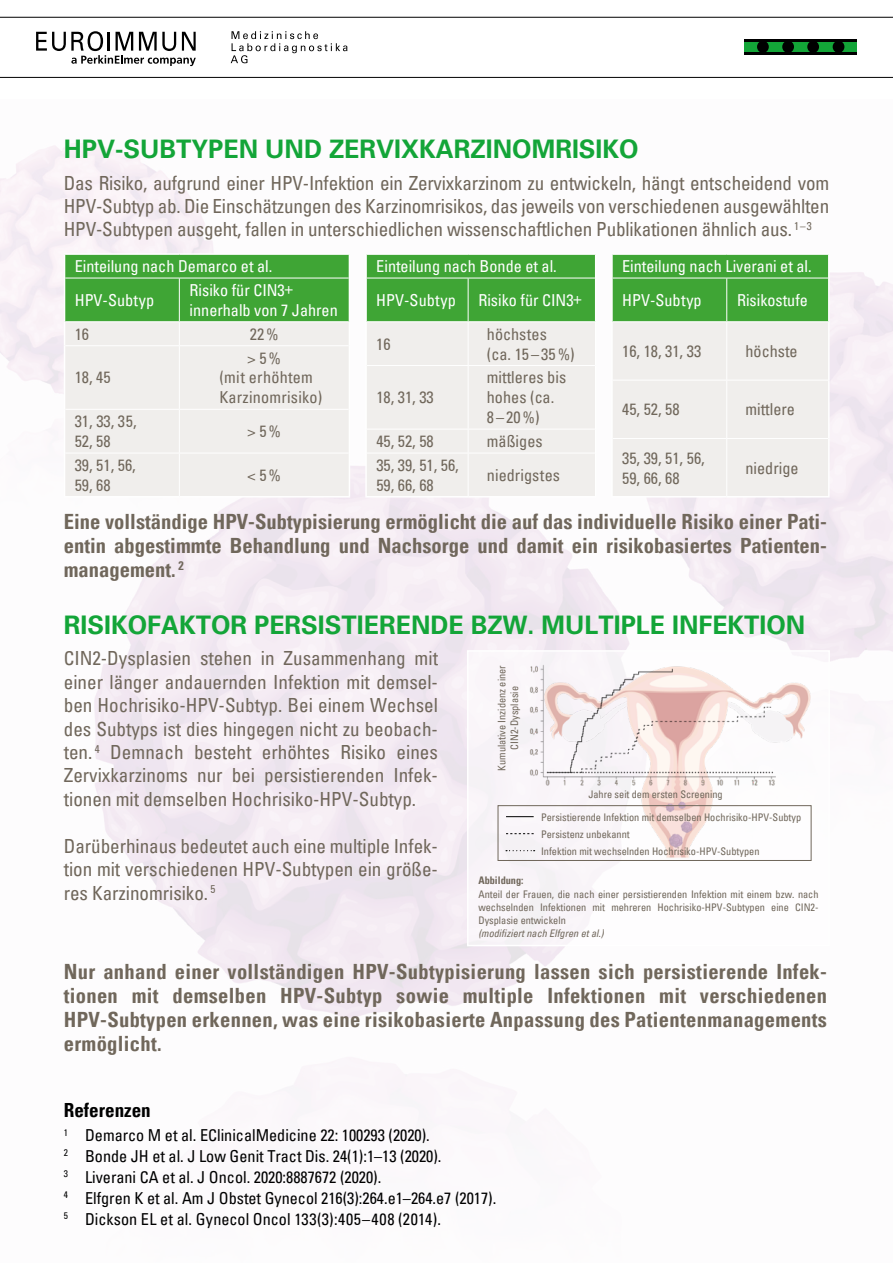
<style>
.page{position:relative;width:893px;height:1263px;background:#fff}
.page>*{position:absolute;margin:0;border:0;box-sizing:border-box;transform-origin:0 0}
.t1{font:700 25.5px "Univers";color:#13a538}
.t2{font:700 condensed 21px/24px "Univers LT Pro";letter-spacing:.005em;color:#70675b;text-align:justify}
.t3{font:condensed 19.5px/23.4px "Univers LT Pro";letter-spacing:-.005em;color:#70675b;text-align:justify}
.t4{font:700 condensed 19.5px "Univers LT Pro";color:#000}
.t5{font:condensed 16.5px/20.9px "Univers LT Pro";color:#000}
.t6{font:condensed 16.5px/19.8px "Univers LT Pro";color:#70675b}
.t7{font:condensed 16.5px/33.9px "Univers LT Pro";color:#fff}
.t8{font:condensed 10.5px/12.6px "Univers LT Pro";color:#70675b;text-align:justify}
.t9{font:italic condensed 10.5px "Univers LT Pro";color:#70675b}
.t10{font:700 condensed 10.5px "Univers LT Pro";color:#70675b}
</style>
<div class="page">
<div style="left:498px;top:805px;width:313px;height:56px;border:1px solid #70675b"></div>
<svg style="left:506px;top:816px;width:28px;height:1px"></svg>
<svg style="left:506px;top:850px;width:29px;height:1px"></svg>
<svg style="left:506px;top:833px;width:28px;height:1px"></svg>
<img style="left:524px;top:657px;width:252px;height:130px">
<div style="left:65px;top:346px;width:284px;height:150px;background:#f0eeec"></div>
<hr style="left:179px;top:346px;width:1px;height:63px;background:#fff">
<hr style="left:65px;top:409px;width:114px;height:1px;background:#fff">
<hr style="left:179px;top:409px;width:170px;height:1px;background:#fff">
<hr style="left:179px;top:410px;width:1px;height:43px;background:#fff">
<hr style="left:65px;top:453px;width:114px;height:1px;background:#fff">
<hr style="left:179px;top:453px;width:170px;height:1px;background:#fff">
<hr style="left:179px;top:453px;width:1px;height:43px;background:#fff">
<svg style="left:64px;top:254px;width:286px;height:92px;background:#74bb6c"></svg>
<svg style="left:613px;top:255px;width:215px;height:241px;background:#bfdaba"></svg>
<hr style="left:726px;top:322px;width:1px;height:58px;background:#fff">
<hr style="left:613px;top:380px;width:114px;height:1px;background:#fff">
<hr style="left:727px;top:380px;width:101px;height:1px;background:#fff">
<hr style="left:726px;top:380px;width:1px;height:58px;background:#fff">
<hr style="left:613px;top:438px;width:114px;height:1px;background:#fff">
<hr style="left:727px;top:438px;width:101px;height:1px;background:#fff">
<hr style="left:726px;top:439px;width:1px;height:57px;background:#fff">
<hr style="left:613px;top:321px;width:114px;height:1px;background:#fff">
<hr style="left:727px;top:321px;width:101px;height:1px;background:#fff">
<hr style="left:613px;top:278px;width:114px;height:1px;background:#fff">
<hr style="left:727px;top:278px;width:101px;height:1px;background:#fff">
<hr style="left:726px;top:278px;width:1px;height:43px;background:#fff">
<svg style="left:366px;top:254px;width:230px;height:242px;background:#c1dbbb"></svg>
<hr style="left:365px;top:453px;width:2px;height:43px;background:#fff">
<hr style="left:595px;top:453px;width:1px;height:43px;background:#fff">
<hr style="left:24px;top:22px;width:329px;height:1px;background:#000">
<hr style="left:24px;top:78px;width:329px;height:1px;background:#000">
<svg style="left:231px;top:31px;width:116px;height:32px"></svg>
<svg style="left:36px;top:31px;width:160px;height:35px"></svg>
<hr style="left:735px;top:22px;width:133px;height:1px;background:#000">
<hr style="left:735px;top:78px;width:133px;height:1px;background:#000">
<div style="left:744px;top:42px;width:113px;height:10px;background:#13a538"></div>
<hr style="left:744px;top:52px;width:113px;height:3px;background:#000">
<hr style="left:744px;top:39px;width:113px;height:3px;background:#000">
<svg style="left:833px;top:42px;width:11px;height:10px"></svg>
<svg style="left:807px;top:42px;width:12px;height:10px"></svg>
<svg style="left:782px;top:42px;width:12px;height:10px"></svg>
<svg style="left:757px;top:42px;width:12px;height:10px"></svg>
<hr style="left:0;top:77px;width:893px;height:1px;background:#000">
<hr style="left:0;top:17px;width:893px;height:1px;background:#000">
<h1 class="t1" style="left:64px;top:134px;width:576px">HPV-SUBTYPEN UND ZERVIXKARZINOMRISIKO</h1>
<p class="t3" style="left:64px;top:170px;width:767px">Das Risiko, aufgrund einer HPV-Infektion ein Zervixkarzinom zu entwickeln, hängt entscheidend vom HPV-Subtyp ab. Die Einschätzungen des Karzinomrisikos, das jeweils von verschiedenen ausgewählten HPV-Subtypen ausgeht, fallen in unterschiedlichen wissenschaftlichen Publikationen ähnlich aus. <sup>1–3</sup></p>
<p class="t7" style="left:75px;top:249px;width:199px">Einteilung nach Demarco et al.<br>HPV-Subtyp</p>
<p class="t7" style="left:190px;top:280px;width:150px;line-height:19.8px">Risiko für CIN3+ innerhalb von 7 Jahren</p>
<p class="t7" style="left:376px;top:249px;width:182px">Einteilung nach Bonde et al.<br>HPV-Subtyp</p>
<p class="t7" style="left:478px;top:283px;width:105px">Risiko für CIN3+</p>
<p class="t7" style="left:622px;top:249px;width:191px">Einteilung nach Liverani et al.<br>HPV-Subtyp</p>
<p class="t7" style="left:737px;top:283px;width:72px">Risikostufe</p>
<p class="t6" style="left:376px;top:333px;width:16px">16</p>
<p class="t6" style="left:487px;top:323px;width:89px">höchstes (ca. 15 –35%)</p>
<p class="t6" style="left:376px;top:387px;width:59px">18, 31, 33</p>
<p class="t6" style="left:75px;top:323px;width:16px">16</p>
<p class="t6" style="left:250px;top:323px;width:30px">22%</p>
<p class="t6" style="left:75px;top:367px;width:37px">18, 45</p>
<p class="t6" style="left:622px;top:341px;width:80px">16, 18, 31, 33</p>
<p class="t6" style="left:745px;top:341px;width:54px">höchste</p>
<p class="t6" style="left:219px;top:347px;width:105px;text-indent:28px">&gt; 5%<br>(mit erhöhtem<br>Karzinomrisiko)</p>
<p class="t6" style="left:487px;top:367px;width:81px">mittleres bis hohes (ca.<br>8–20%)</p>
<p class="t6" style="left:622px;top:399px;width:59px">45, 52, 58</p>
<p class="t6" style="left:745px;top:399px;width:51px">mittlere</p>
<p class="t6" style="left:622px;top:447px;width:84px">35, 39, 51, 56,<br>59, 66, 68</p>
<p class="t6" style="left:745px;top:457px;width:54px">niedrige</p>
<p class="t6" style="left:75px;top:411px;width:64px">31, 33, 35,<br>52, 58</p>
<p class="t6" style="left:248px;top:421px;width:35px">&gt; 5%</p>
<p class="t6" style="left:75px;top:455px;width:63px">39, 51, 56,<br>59, 68</p>
<p class="t6" style="left:248px;top:465px;width:35px">&lt; 5%</p>
<p class="t6" style="left:376px;top:431px;width:59px">45, 52, 58</p>
<p class="t6" style="left:487px;top:431px;width:57px">mäßiges</p>
<p class="t6" style="left:376px;top:455px;width:84px">35, 39, 51, 56,<br>59, 66, 68</p>
<p class="t6" style="left:487px;top:465px;width:75px">niedrigstes</p>
<p class="t2" style="left:64px;top:509px;width:763px">Eine vollständige HPV-Subtypisierung ermöglicht die auf das individuelle Risiko einer Pati&shy;entin abgestimmte Behandlung und Nachsorge und damit ein risikobasiertes Patienten&shy;management. <sup>2</sup></p>
<h1 class="t1" style="left:64px;top:610px;width:743px">RISIKOFAKTOR PERSISTIERENDE BZW. MULTIPLE INFEKTION</h1>
<p class="t3" style="left:64px;top:646px;width:376px">CIN2-Dysplasien stehen in Zusammenhang mit einer länger andauernden Infektion mit demsel&shy;ben Hochrisiko-HPV-Subtyp. Bei einem Wechsel des Subtyps ist dies hingegen nicht zu beobach&shy;ten. <sup>4</sup> Demnach besteht erhöhtes Risiko eines Zervixkarzinoms nur bei persistierenden Infek&shy;tionen mit demselben Hochrisiko-HPV-Subtyp.</p>
<p class="t3" style="left:64px;top:833px;width:376px">Darüberhinaus bedeutet auch eine multiple Infek&shy;tion mit verschiedenen HPV-Subtypen ein größe&shy;res Karzinomrisiko. <sup>5</sup></p>
<p class="t8" style="left:495px;top:770px;width:107px;text-align:center;rotate:-90deg">Kumulative Inzidenz einer<br>CIN2-Dysplasie</p>
<p class="t8" style="left:588px;top:788px;width:136px">Jahre seit dem ersten Screening</p>
<p class="t8" style="left:541px;top:808px;width:262px;line-height:17px;text-align:left">Persistierende Infektion mit demselben Hochrisiko-HPV-Subtyp<br>Persistenz unbekannt<br>Infektion mit wechselnden Hochrisiko-HPV-Subtypen</p>
<p class="t10" style="left:478px;top:873px;width:47px">Abbildung:</p>
<p class="t8" style="left:478px;top:888px;width:342px">Anteil der Frauen, die nach einer persistierenden Infektion mit einem bzw. nach wechselnden Infektionen mit mehreren Hochrisiko-HPV-Subtypen eine CIN2- Dysplasie entwickeln</p>
<p class="t9" style="left:478px;top:927px;width:127px">(modifiziert nach Elfgren et al.)</p>
<p class="t2" style="left:64px;top:959px;width:765px">Nur anhand einer vollständigen HPV-Subtypisierung lassen sich persistierende Infek&shy;tionen mit demselben HPV-Subtyp sowie multiple Infektionen mit verschiedenen HPV-Subtypen erkennen, was eine risikobasierte Anpassung des Patientenmanagements ermöglicht.</p>
<p class="t4" style="left:64px;top:1098px;width:89px">Referenzen</p>
<p class="t5" style="left:64px;top:1124px;width:434px"><sup>1</sup> Demarco M et al. EClinicalMedicine 22: 100293 (2020).<br><sup>2</sup> Bonde JH et al. J Low Genit Tract Dis. 24(1):1–13 (2020).<br><sup>3</sup> Liverani CA et al. J Oncol. 2020:8887672 (2020).<br><sup>4</sup> Elfgren K et al. Am J Obstet Gynecol 216(3):264.e1–264.e7 (2017).<br><sup>5</sup> Dickson EL et al. Gynecol Oncol 133(3):405–408 (2014).</p>
</div>
